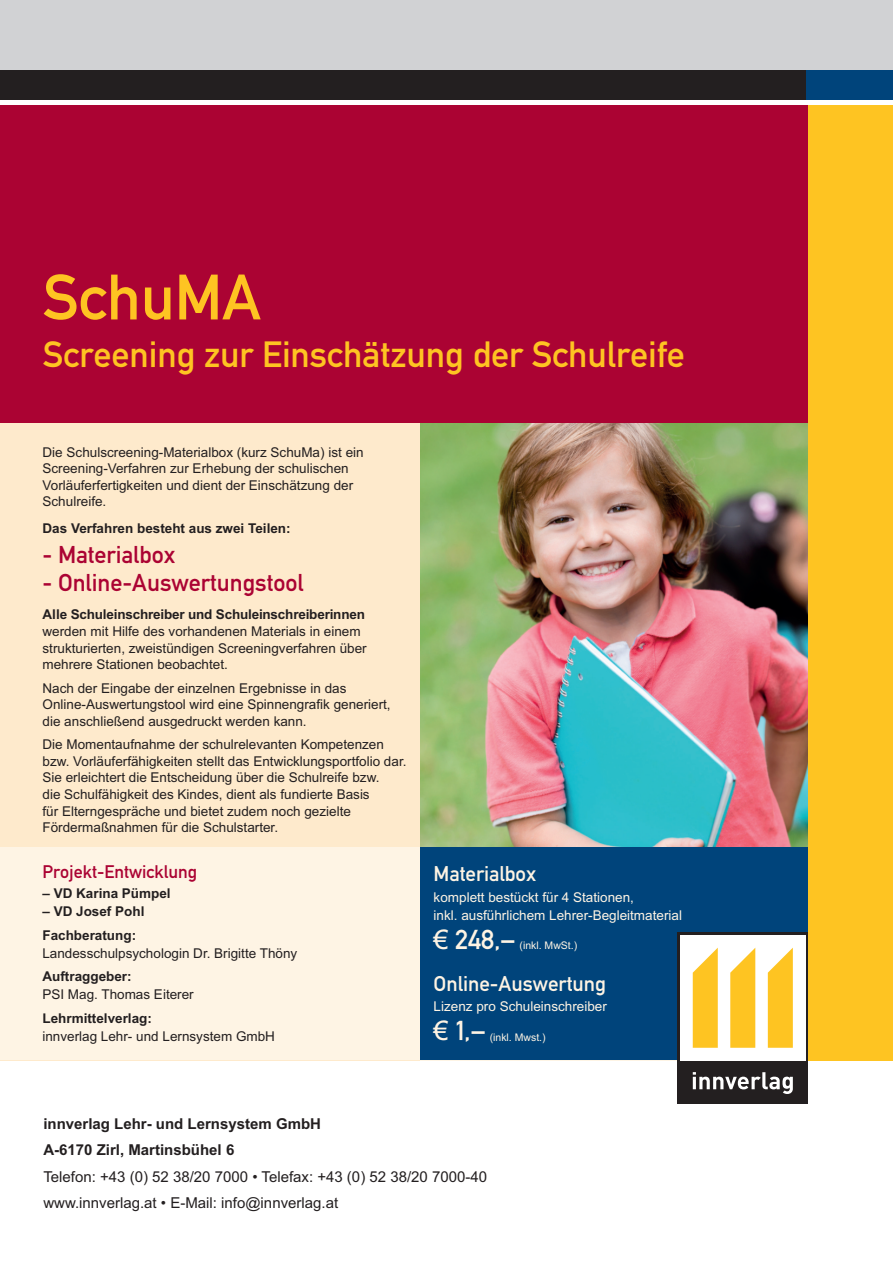
<style>
.page{position:relative;width:893px;height:1263px;background:#fff}
.page>*{position:absolute;margin:0;border:0;box-sizing:border-box;transform-origin:0 0}
.t1{font:63px "DIN1451 Mittelschrift";color:#fec422}
.t2{font:36px "DIN1451 Mittelschrift";color:#fec422}
.t3{font:27px "DIN1451 Mittelschrift";color:#fef4e4}
.t4{font:24px "DIN1451 Mittelschrift";color:#ab0333}
.t5{font:21px "DIN1451 Mittelschrift";color:#fef4e4}
.t6{font:18px "DIN1451 Mittelschrift";color:#ab0333}
.t7{font:15px/26.5px "Arial";color:#231f20}
.t8{font:700 15px/26.5px "Arial";color:#231f20}
.t9{font:13.5px/16.6px "Arial";color:#231f20}
.t10{font:700 13.5px/23.4px "Arial";color:#231f20}
.t11{font:13.5px/18.1px "Arial";color:#fef4e4}
.t12{font:10.5px "Arial";color:#fef4e4}
.s1{font-family:"Arial"}
</style>
<div class="page">
<img style="left:420px;top:423px;width:388px;height:424px">
<div style="left:0;top:422px;width:420px;height:638px;background:#feeacc"></div>
<div style="left:0;top:104px;width:893px;height:319px;background:#ab0333"></div>
<div style="left:420px;top:847px;width:422px;height:213px;background:#00447b"></div>
<div style="left:808px;top:82px;width:85px;height:978px;background:#fec422"></div>
<div style="left:0;top:0;width:893px;height:78px;background:#d1d2d4"></div>
<div style="left:0;top:70px;width:893px;height:30px;background:#231f20"></div>
<div style="left:806px;top:70px;width:87px;height:30px;background:#00447b"></div>
<hr style="left:0;top:100px;width:893px;height:4px;background:#fff">
<div style="left:0;top:847px;width:420px;height:213px;background:#fef4e4"></div>
<div style="left:678px;top:933px;width:130px;height:171px;background:#231f20"></div>
<div style="left:680px;top:935px;width:125px;height:125px;background:#fff"></div>
<svg style="left:768px;top:948px;width:25px;height:100px;background:#fecb3e"></svg>
<svg style="left:730px;top:948px;width:25px;height:100px;background:#fecc40"></svg>
<svg style="left:693px;top:948px;width:25px;height:100px;background:#fecb3e"></svg>
<svg style="left:693px;top:1072px;width:100px;height:22px"></svg>
<h1 class="t1" style="left:43px;top:260px;width:220px">SchuMA</h1>
<h2 class="t2" style="left:43px;top:333px;width:644px">Screening zur Einschätzung der Schulreife</h2>
<p class="t9" style="left:43px;top:445px;width:323px">Die Schulscreening-Materialbox (kurz SchuMa) ist ein Screening-Verfahren zur Erhebung der schulischen Vorläuferfertigkeiten und dient der Einschätzung der Schulreife.</p>
<p class="t10" style="left:43px;top:518px;width:250px">Das Verfahren besteht aus zwei Teilen:</p>
<h3 class="t4" style="left:43px;top:540px;width:134px">- Materialbox</h3>
<h3 class="t4" style="left:43px;top:568px;width:262px">- Online-Auswertungstool</h3>
<p class="t10" style="left:43px;top:604px;width:324px">Alle Schuleinschreiber und Schuleinschreiberinnen</p>
<p class="t9" style="left:43px;top:624px;width:326px">werden mit Hilfe des vorhandenen Materials in einem strukturierten, zweistündigen Screeningverfahren über mehrere Stationen beobachtet.</p>
<p class="t9" style="left:43px;top:681px;width:350px">Nach der Eingabe der einzelnen Ergebnisse in das<br>Online-Auswertungstool wird eine Spinnengrafik generiert, die anschließend ausgedruckt werden kann.</p>
<p class="t9" style="left:43px;top:737px;width:365px">Die Momentaufnahme der schulrelevanten Kompetenzen bzw. Vorläuferfähigkeiten stellt das Entwicklungsportfolio dar.<br>Sie erleichtert die Entscheidung über die Schulreife bzw.<br>die Schulfähigkeit des Kindes, dient als fundierte Basis<br>für Elterngespräche und bietet zudem noch gezielte Fördermaßnahmen für die Schulstarter.</p>
<h3 class="t6" style="left:42px;top:862px;width:156px">Projekt-Entwicklung</h3>
<p class="t10" style="left:42px;top:883px;width:130px">– VD Karina Pümpel</p>
<p class="t10" style="left:42px;top:901px;width:104px">– VD Josef Pohl<br>Fachberatung:</p>
<p class="t9" style="left:42px;top:946px;width:256px">Landesschulpsychologin Dr. Brigitte Thöny</p>
<p class="t10" style="left:42px;top:966px;width:91px">Auftraggeber:</p>
<p class="t9" style="left:42px;top:987px;width:153px">PSI Mag. Thomas Eiterer</p>
<p class="t10" style="left:42px;top:1007px;width:111px">Lehrmittelverlag:</p>
<p class="t9" style="left:42px;top:1029px;width:234px">innverlag Lehr- und Lernsystem GmbH</p>
<h3 class="t5" style="left:434px;top:862px;width:104px">Materialbox</h3>
<p class="t11" style="left:434px;top:889px;width:250px">komplett bestückt für 4 Stationen,<br>inkl. ausführlichem Lehrer-Begleitmaterial</p>
<h3 class="t3" style="left:434px;top:924px;width:83px"><span class="s1">€</span> 248,–</h3>
<p class="t12" style="left:519px;top:942px;width:59px">(inkl. MwSt.)</p>
<h3 class="t5" style="left:434px;top:971px;width:174px">Online-Auswertung</h3>
<p class="t11" style="left:434px;top:998px;width:175px">Lizenz pro Schuleinschreiber</p>
<h3 class="t3" style="left:434px;top:1015px;width:53px"><span class="s1">€</span> 1,–</h3>
<p class="t12" style="left:490px;top:1033px;width:57px">(inkl. Mwst.)</p>
<p class="t8" style="left:43px;top:1111px;width:279px">innverlag Lehr- und Lernsystem GmbH<br>A-6170 Zirl, Martinsbühel 6</p>
<p class="t7" style="left:43px;top:1164px;width:445px">Telefon: +43 (0) 52 38/20 7000 • Telefax: +43 (0) 52 38/20 7000-40 www.innverlag.at • E-Mail: info@innverlag.at</p>
</div>
